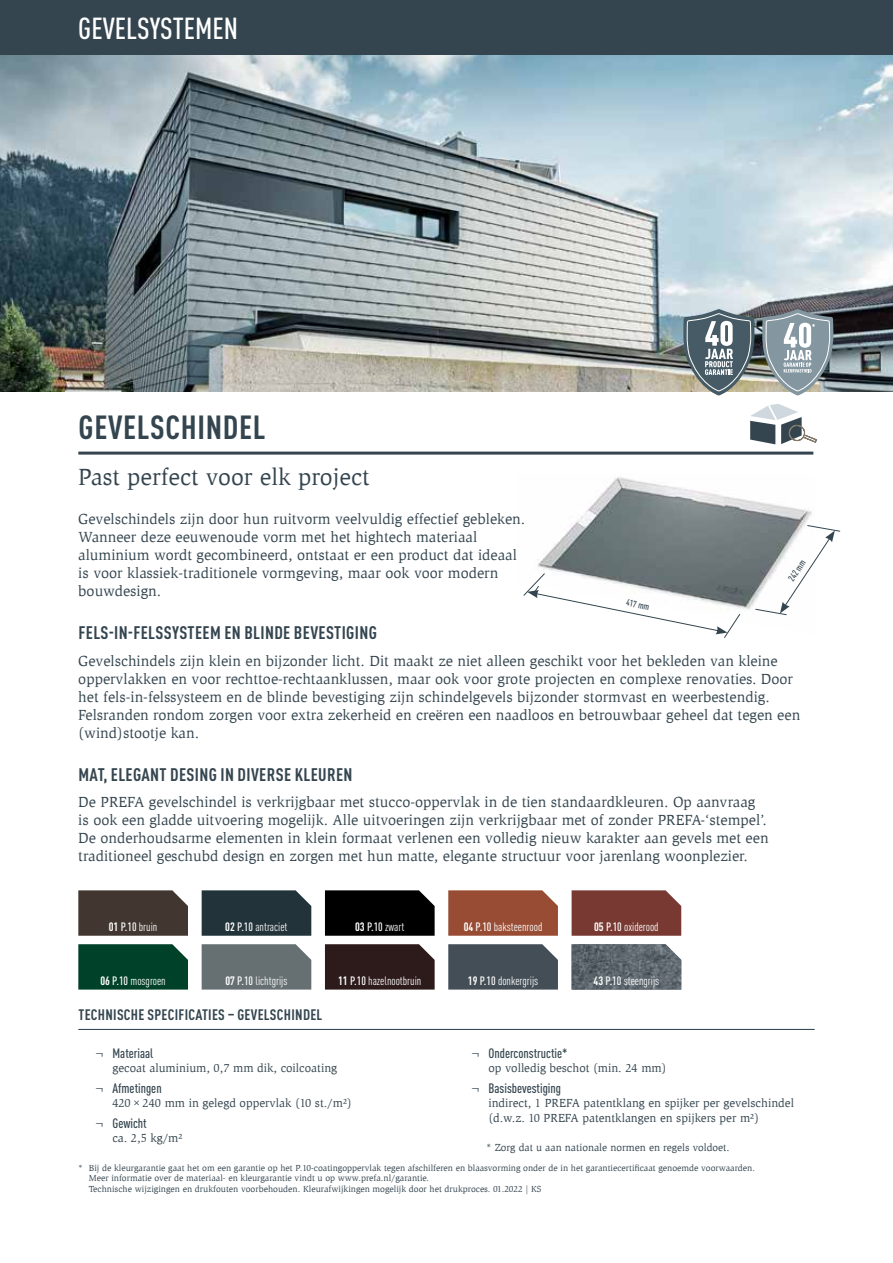
<style>
.page{position:relative;width:893px;height:1263px;background:#fff}
.page>*{position:absolute;margin:0;border:0;box-sizing:border-box;transform-origin:0 0}
.t1{font:700 condensed 33px "DIN Pro";letter-spacing:.02em;color:#34454f}
.t2{font:500 condensed 30px "DIN Pro";color:#fff}
.t3{font:24px "Slimbach Pro";color:#34454f}
.t4{font:700 condensed 18px "DIN Pro";letter-spacing:.02em;color:#34454f}
.t5{font:15px/18px "Slimbach Pro";color:#34454f}
.t6{font:700 condensed 15px "DIN Pro";letter-spacing:.02em;color:#34454f}
.t7{font:500 condensed 13.5px "DIN Pro";color:#34454f}
.t8{font:12px/14.4px "Slimbach Pro";color:#34454f}
.t9{font:condensed 12px "DIN Pro";color:#fff}
.t10{font:10.5px "Slimbach Pro";color:#34454f}
.t11{font:500 condensed 9.3px "DIN Pro";color:#34454f}
.t12{font:9px/10.5px "Slimbach Pro";color:#34454f}
.s1{font-weight:700}
.s2{font-weight:500}
.s3{font-family:"Minion Pro";font-weight:400;font-stretch:normal}
</style>
<div class="page">
<div style="left:0;top:0;width:893px;height:55px;background:#34454f"></div>
<img style="left:0;top:55px;width:893px;height:337px">
<svg style="left:762px;top:309px;width:71px;height:86px;background:#99a4aa"></svg>
<svg style="left:683px;top:309px;width:71px;height:86px;background:#7f8b8e"></svg>
<svg style="left:750px;top:404px;width:67px;height:40px"></svg>
<img style="left:537px;top:476px;width:275px;height:140px">
<svg style="left:523px;top:570px;width:217px;height:68px"></svg>
<svg style="left:755px;top:525px;width:86px;height:90px"></svg>
<hr style="left:78px;top:452px;width:735px;height:3px;background:#34454f">
<svg style="left:78px;top:890px;width:110px;height:46px;background:#493f38"></svg>
<div style="left:202px;top:890px;width:109px;height:46px;background:#223339"></div>
<svg style="left:325px;top:890px;width:110px;height:46px;background:#0a0a0a"></svg>
<svg style="left:448px;top:890px;width:110px;height:46px;background:#9c533c"></svg>
<div style="left:572px;top:890px;width:109px;height:46px;background:#783932"></div>
<div style="left:78px;top:944px;width:110px;height:45px;background:#004129"></div>
<div style="left:202px;top:944px;width:109px;height:45px;background:#667072"></div>
<div style="left:325px;top:944px;width:110px;height:45px;background:#2d1a1b"></div>
<div style="left:448px;top:944px;width:110px;height:45px;background:#444e57"></div>
<img style="left:572px;top:944px;width:109px;height:45px">
<hr style="left:78px;top:1029px;width:737px;height:1px;background:#34454f">
<h2 class="t2" style="left:78px;top:6px;width:161px">GEVELSYSTEMEN</h2>
<h1 class="t1" style="left:79px;top:402px;width:188px">GEVELSCHINDEL</h1>
<h3 class="t3" style="left:78px;top:462px;width:293px">Past perfect voor elk project</h3>
<p class="t5" style="left:78px;top:510px;width:448px">Gevelschindels zijn door hun ruitvorm veelvuldig effectief gebleken.<br>Wanneer deze eeuwenoude vorm met het hightech materiaal aluminium wordt gecombineerd, ontstaat er een product dat ideaal is voor klassiek-traditionele vormgeving, maar ook voor modern bouwdesign.</p>
<p class="t11" style="left:628px;top:595px;width:25px;rotate:12deg">417 mm</p>
<p class="t11" style="left:785px;top:576px;width:25px;rotate:-57deg">242 mm</p>
<p class="t4" style="left:79px;top:619px;width:300px">FELS-IN-FELSSYSTEEM EN BLINDE BEVESTIGING</p>
<p class="t5" style="left:78px;top:651px;width:723px">Gevelschindels zijn klein en bijzonder licht. Dit maakt ze niet alleen geschikt voor het bekleden van kleine oppervlakken en voor rechttoe-rechtaanklussen, maar ook voor grote projecten en complexe renovaties. Door het fels-in-felssysteem en de blinde bevestiging zijn schindelgevels bijzonder stormvast en weerbestendig.<br>Felsranden rondom zorgen voor extra zekerheid en creëren een naadloos en betrouwbaar geheel dat tegen een (wind)stootje kan.</p>
<p class="t4" style="left:79px;top:760px;width:276px">MAT, ELEGANT DESING IN DIVERSE KLEUREN</p>
<p class="t5" style="left:78px;top:793px;width:692px">De PREFA gevelschindel is verkrijgbaar met stucco-oppervlak in de tien standaardkleuren. Op aanvraag is ook een gladde uitvoering mogelijk. Alle uitvoeringen zijn verkrijgbaar met of zonder PREFA-‘stempel’.<br>De onderhoudsarme elementen in klein formaat verlenen een volledig nieuw karakter aan gevels met een traditioneel geschubd design en zorgen met hun matte, elegante structuur voor jarenlang woonplezier.</p>
<p class="t9" style="left:109px;top:918px;width:50px"><span class="s1">01</span> <span class="s2">P.10</span> bruin</p>
<p class="t9" style="left:225px;top:918px;width:64px"><span class="s1">02</span> <span class="s2">P.10</span> antraciet</p>
<p class="t9" style="left:355px;top:918px;width:51px"><span class="s1">03</span> <span class="s2">P.10</span> zwart</p>
<p class="t9" style="left:464px;top:918px;width:80px"><span class="s1">04</span> <span class="s2">P.10</span> baksteenrood</p>
<p class="t9" style="left:594px;top:918px;width:66px"><span class="s1">05</span> <span class="s2">P.10</span> oxiderood</p>
<p class="t9" style="left:100px;top:972px;width:67px"><span class="s1">06</span> <span class="s2">P.10</span> mosgroen</p>
<p class="t9" style="left:225px;top:972px;width:64px"><span class="s1">07</span> <span class="s2">P.10</span> lichtgrijs</p>
<p class="t9" style="left:338px;top:972px;width:85px"><span class="s1">11</span> <span class="s2">P.10</span> hazelnootbruin</p>
<p class="t9" style="left:468px;top:972px;width:72px"><span class="s1">19</span> <span class="s2">P.10</span> donkergrijs</p>
<p class="t9" style="left:594px;top:972px;width:67px"><span class="s1">43</span> <span class="s2">P.10</span> steengrijs</p>
<p class="t6" style="left:78px;top:1004px;width:245px">TECHNISCHE SPECIFICATIES – GEVELSCHINDEL</p>
<p class="t7" style="left:95px;top:1043px;width:59px"><span class="s3">¬</span> Materiaal</p>
<p class="t8" style="left:112px;top:1061px;width:226px">gecoat aluminium, 0,7 mm dik, coilcoating</p>
<p class="t7" style="left:95px;top:1078px;width:68px"><span class="s3">¬</span> Afmetingen</p>
<p class="t8" style="left:112px;top:1096px;width:241px">420×240 mm in gelegd oppervlak (10 st./m²)</p>
<p class="t7" style="left:95px;top:1113px;width:53px"><span class="s3">¬</span> Gewicht</p>
<p class="t8" style="left:112px;top:1131px;width:72px">ca. 2,5 kg/m²</p>
<p class="t7" style="left:471px;top:1043px;width:98px"><span class="s3">¬</span> Onderconstructie*</p>
<p class="t8" style="left:488px;top:1061px;width:180px">op volledig beschot (min. 24 mm)</p>
<p class="t7" style="left:471px;top:1078px;width:91px"><span class="s3">¬</span> Basisbevestiging</p>
<p class="t8" style="left:488px;top:1096px;width:307px">indirect, 1 PREFA patentklang en spijker per gevelschindel (d.w.z. 10 PREFA patentklangen en spijkers per m²)</p>
<p class="t10" style="left:486px;top:1141px;width:245px">* Zorg dat u aan nationale normen en regels voldoet.</p>
<p class="t12" style="left:89px;top:1162px;width:668px;text-indent:-11px">* Bij de kleurgarantie gaat het om een garantie op het P.10-coatingoppervlak tegen afschilferen en blaasvorming onder de in het garantiecertificaat genoemde voorwaarden.<br>Meer informatie over de materiaal- en kleurgarantie vindt u op www.prefa.nl/garantie.<br>Technische wijzigingen en drukfouten voorbehouden. Kleurafwijkingen mogelijk door het drukproces. 01.2022 | KS</p>
</div>
